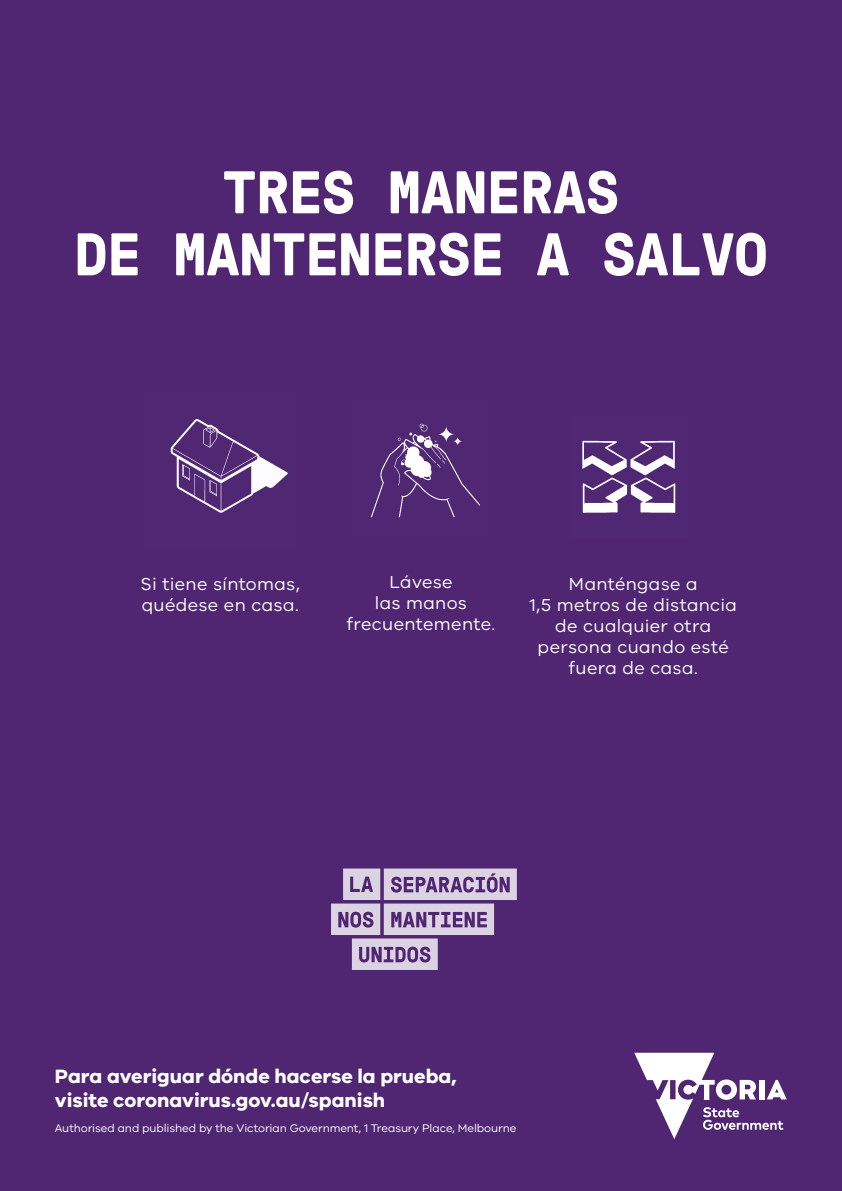
<style>
.page{position:relative;width:842px;height:1191px;background:#502672}
.page>*{position:absolute;margin:0;border:0;box-sizing:border-box;transform-origin:0 0}
.t1{font:700 60px/62px "GT Pressura Pro Mono";color:#fff;text-align:center}
.t2{font:700 19.9px/23.9px "VIC";color:#fff}
.t3{font:17.8px/21.1px "VIC";letter-spacing:.02em;color:#fff;text-align:center}
.t4{font:11.4px "VIC";letter-spacing:-.005em;color:#fff}
</style>
<div class="page">
<img style="left:371px;top:423px;width:109px;height:95px">
<img style="left:582px;top:440px;width:94px;height:73px">
<img style="left:170px;top:419px;width:118px;height:94px">
<svg style="left:634px;top:1052px;width:153px;height:87px"></svg>
<svg style="left:331px;top:868px;width:186px;height:102px"></svg>
<p class="t1" style="left:74px;top:162px;width:695px">TRES MANERAS<br>DE MANTENERSE A SALVO</p>
<p class="t3" style="left:141px;top:572px;width:161px;text-align:left">Si tiene síntomas, quédese en casa.</p>
<p class="t3" style="left:347px;top:571px;width:150px">Lávese<br>las manos frecuentemente.</p>
<p class="t3" style="left:529px;top:572px;width:209px">Manténgase a<br>1,5 metros de distancia de cualquier otra persona cuando esté fuera de casa.</p>
<p class="t2" style="left:55px;top:1063px;width:403px">Para averiguar dónde hacerse la prueba, visite coronavirus.gov.au/spanish</p>
<p class="t4" style="left:55px;top:1121px;width:463px">Authorised and published by the Victorian Government, 1 Treasury Place, Melbourne</p>
</div>
